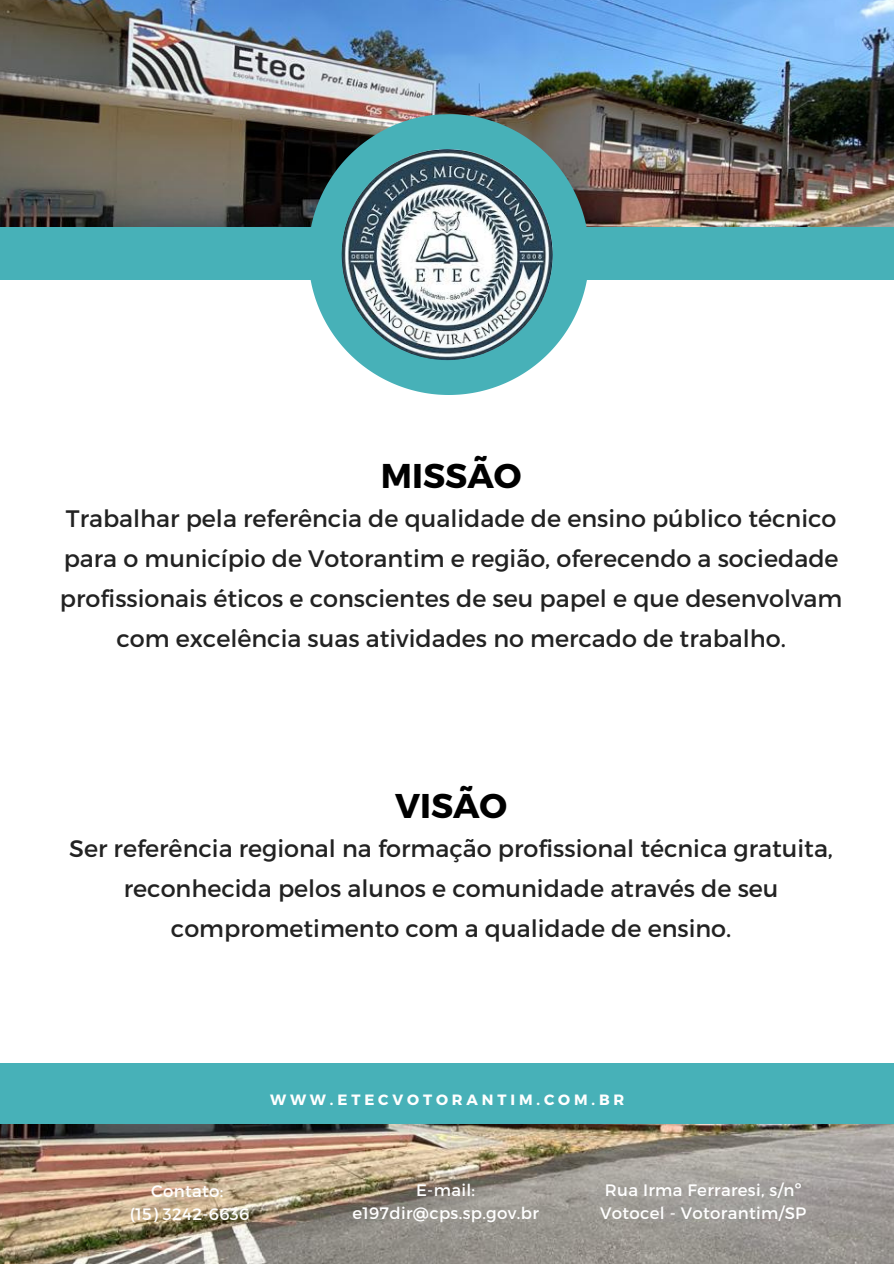
<style>
.page{position:relative;width:894px;height:1264px;background:#fff}
.page>*{position:absolute;margin:0;border:0;box-sizing:border-box;transform-origin:0 0}
.t1{font:700 34.35px "Montserrat";color:#000}
.t2{font:23.85px/39.9px "Montserrat";color:#222;text-align:center}
.t3{font:16.5px "Montserrat";letter-spacing:.02em;color:#fff}
.t4{font:700 14.85px "Montserrat";letter-spacing:.26em;color:#fff}
</style>
<div class="page">
<img style="left:0;top:0;width:893px;height:227px">
<img style="left:0;top:1123px;width:893px;height:140px">
<div style="left:0;top:1063px;width:893px;height:60px;background:#47b1b8"></div>
<div style="left:0;top:227px;width:893px;height:52px;background:#47b1b8"></div>
<svg style="left:308px;top:114px;width:281px;height:281px;fill:#47b1b8"></svg>
<img style="left:341px;top:149px;width:211px;height:211px;border-radius:50%">
<p class="t1" style="left:381px;top:453px;width:142px">MISSÃO</p>
<p class="t2" style="left:60px;top:498px;width:783px">Trabalhar pela referência de qualidade de ensino público técnico para o município de Votorantim e região, oferecendo a sociedade profissionais éticos e conscientes de seu papel e que desenvolvam com excelência suas atividades no mercado de trabalho.</p>
<p class="t1" style="left:395px;top:783px;width:114px">VISÃO</p>
<p class="t2" style="left:69px;top:827px;width:765px">Ser referência regional na formação profissional técnica gratuita, reconhecida pelos alunos e comunidade através de seu comprometimento com a qualidade de ensino.</p>
<p class="t4" style="left:270px;top:1089px;width:356px">WWW.ETECVOTORANTIM.COM.BR</p>
<p class="t3" style="left:151px;top:1180px;width:74px">Contato:</p>
<p class="t3" style="left:130px;top:1202px;width:121px">(15) 3242-6636</p>
<p class="t3" style="left:416px;top:1179px;width:60px">E-mail:</p>
<p class="t3" style="left:352px;top:1201px;width:188px">e197dir@cps.sp.gov.br</p>
<p class="t3" style="left:604px;top:1179px;width:198px">Rua Irma Ferraresi, s/nº</p>
<p class="t3" style="left:600px;top:1201px;width:208px">Votocel - Votorantim/SP</p>
</div>
